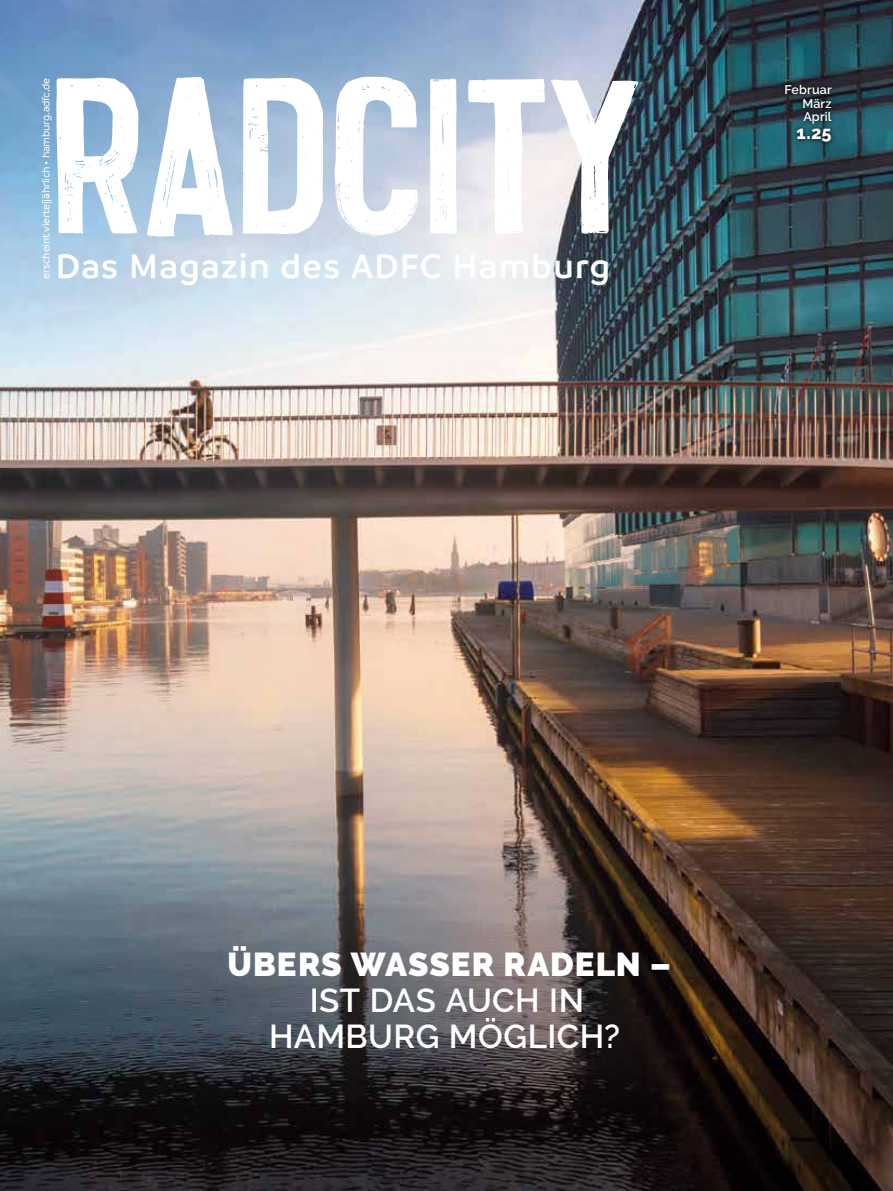
<style>
.page{position:relative;width:893px;height:1191px;background:#fff}
.page>*{position:absolute;margin:0;border:0;box-sizing:border-box;transform-origin:0 0}
.t1{font:183px "Trincha";color:#fff}
.t2{font:600 36.6px "Branding";letter-spacing:.035em;color:#fff}
.t3{font:600 33px/36px "Raleway";letter-spacing:.015em;color:#fff;text-align:center}
.t4{font:900 33px "Raleway";letter-spacing:.035em;color:#fff}
.t5{font:800 18px "Raleway";color:#fff}
.t6{font:600 12.45px/13.5px "Raleway";letter-spacing:.015em;color:#fff;text-align:justify}
.t7{font:500 11.25px "Branding";letter-spacing:-.02em;color:#fff}
.s1{font-size:179.4px}
</style>
<div class="page">
<img style="left:0;top:0;width:893px;height:1191px">
<svg style="left:781px;top:81px;width:55px;height:65px;background:#1f3a43"></svg>
<p class="t7" style="left:40px;top:279px;width:202px;rotate:-90deg">erscheint vierteljährlich • hamburg.adfc.de</p>
<h1 class="t1" style="left:46px;top:15px;width:598px">RAD<span class="s1">CI</span>TY</h1>
<h2 class="t2" style="left:56px;top:246px;width:556px">Das Magazin des ADFC Hamburg</h2>
<p class="t6" style="left:802px;top:83px;width:31px;text-indent:-18px">Februar März April</p>
<h3 class="t5" style="left:797px;top:122px;width:37px">1.25</h3>
<h3 class="t4" style="left:227px;top:945px;width:445px">ÜBERS WASSER RADELN –</h3>
<h3 class="t3" style="left:269px;top:983px;width:353px">IST DAS AUCH IN<br>HAMBURG MÖGLICH?</h3>
</div>
